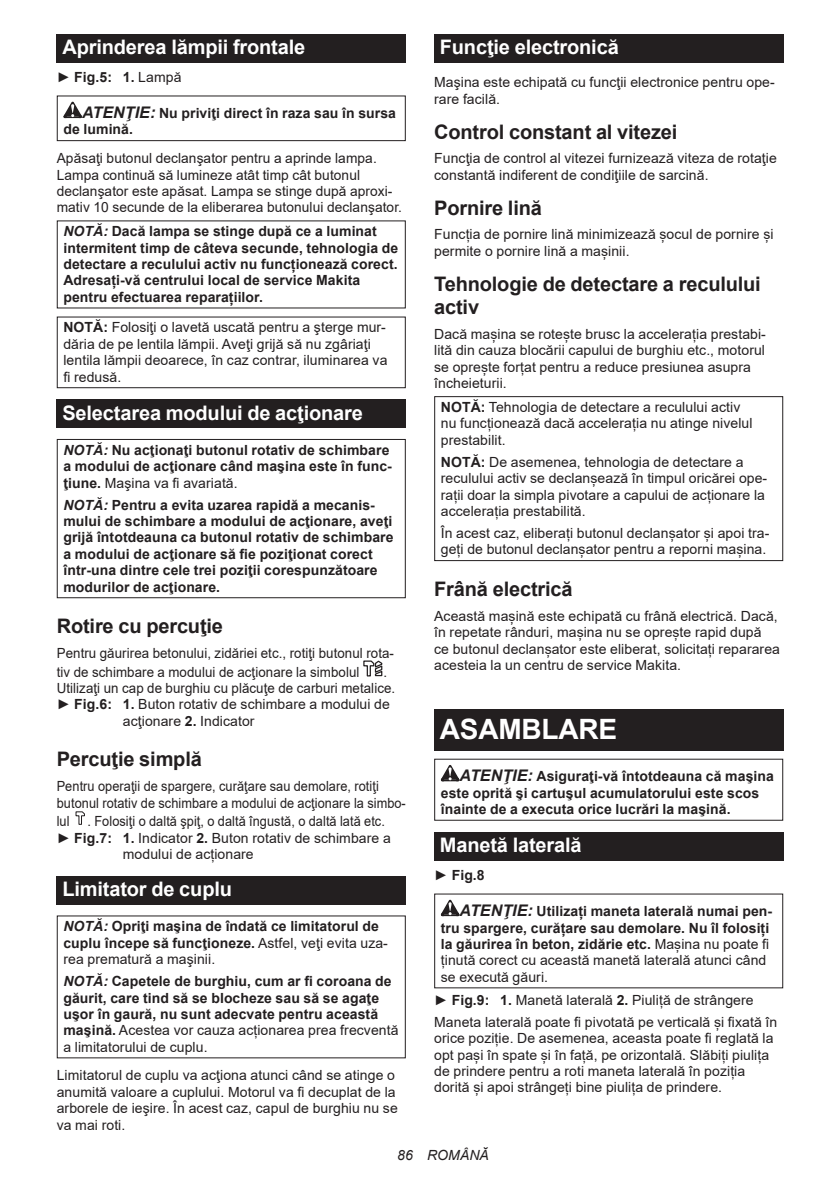
<style>
.page{position:relative;width:840px;height:1191px;background:#fff}
.page>*{position:absolute;margin:0;border:0;box-sizing:border-box;transform-origin:0 0}
.t1{font:700 28px "Arial";letter-spacing:-.01em;color:#fff}
.t2{font:700 20px/23.4px "Arial";letter-spacing:-.01em;color:#231f20}
.t3{font:700 20px "Arial";letter-spacing:-.01em;color:#fff}
.t4{font:14px/16.4px "Arial";letter-spacing:.005em;color:#231f20}
.t5{font:700 14px/16.4px "Arial";letter-spacing:.005em;color:#231f20}
.t6{font:14px/16.4px "Arial";letter-spacing:.005em;color:#231f20;scale:.91 1}
.t7{font:14px/18.8px "Arial";letter-spacing:.005em;color:#231f20;scale:.95 1}
.t8{font:italic 14px "Arial";letter-spacing:.005em;color:#231f20}
.s1{font-weight:400}
.s2{font-style:italic;font-size:16px}
.s3{font-style:italic}
.s4{font-weight:700}
</style>
<div class="page">
<div style="left:57px;top:34px;width:348px;height:29px;background:#231f20"></div>
<svg style="left:63px;top:102px;width:19px;height:16px"></svg>
<div style="left:57px;top:95px;width:348px;height:46px;border:1px solid #231f20"></div>
<div style="left:57px;top:316px;width:348px;height:72px;border:1px solid #231f20"></div>
<div style="left:57px;top:399px;width:348px;height:29px;background:#231f20"></div>
<div style="left:57px;top:439px;width:348px;height:159px;border:1px solid #231f20"></div>
<svg style="left:363px;top:660px;width:20px;height:16px"></svg>
<svg style="left:75px;top:811px;width:10px;height:14px"></svg>
<div style="left:57px;top:876px;width:348px;height:28px;background:#231f20"></div>
<div style="left:434px;top:34px;width:348px;height:29px;background:#231f20"></div>
<div style="left:434px;top:396px;width:348px;height:165px;border:1px solid #231f20"></div>
<div style="left:434px;top:709px;width:348px;height:41px;background:#231f20"></div>
<svg style="left:440px;top:765px;width:19px;height:16px"></svg>
<div style="left:434px;top:832px;width:348px;height:28px;background:#231f20"></div>
<svg style="left:440px;top:899px;width:19px;height:17px"></svg>
<h2 class="t3" style="left:62px;top:33px;width:244px">Aprinderea lămpii frontale</h2>
<p class="t5" style="left:57px;top:69px;width:126px"><span class="s1">►</span> Fig.5: 1. <span class="s1">Lampă</span></p>
<p class="t5" style="left:63px;top:105px;width:334px;text-indent:19px"><span class="s2">ATENŢIE:</span> Nu priviţi direct în raza sau în sursa de lumină.</p>
<p class="t4" style="left:57px;top:150px;width:346px">Apăsaţi butonul declanşator pentru a aprinde lampa.<br>Lampa continuă să lumineze atât timp cât butonul declanşator este apăsat. Lampa se stinge după aproxi&shy;mativ 10 secunde de la eliberarea butonului declanşator.</p>
<p class="t5" style="left:63px;top:223px;width:336px"><span class="s3">NOTĂ:</span> Dacă lampa se stinge după ce a luminat intermitent timp de câteva secunde, tehnologia de detectare a reculului activ nu funcționează corect.<br>Adresați-vă centrului local de service Makita pentru efectuarea reparațiilor.</p>
<p class="t4" style="left:63px;top:319px;width:325px"><span class="s4">NOTĂ:</span> Folosiţi o lavetă uscată pentru a şterge mur&shy;dăria de pe lentila lămpii. Aveţi grijă să nu zgâriaţi lentila lămpii deoarece, în caz contrar, iluminarea va fi redusă.</p>
<h2 class="t3" style="left:62px;top:398px;width:302px">Selectarea modului de acţionare</h2>
<p class="t5" style="left:63px;top:442px;width:330px"><span class="s3">NOTĂ:</span> Nu acţionaţi butonul rotativ de schimbare a modului de acţionare când maşina este în func&shy;ţiune. <span class="s1">Maşina va fi avariată.</span></p>
<p class="t5" style="left:63px;top:497px;width:331px"><span class="s3">NOTĂ:</span> Pentru a evita uzarea rapidă a mecanis&shy;mului de schimbare a modului de acţionare, aveţi grijă întotdeauna ca butonul rotativ de schimbare a modului de acţionare să fie poziţionat corect într-una dintre cele trei poziţii corespunzătoare modurilor de acţionare.</p>
<h2 class="t2" style="left:57px;top:614px;width:168px">Rotire cu percuţie</h2>
<p class="t7" style="left:57px;top:643px;width:356px">Pentru găurirea betonului, zidăriei etc., rotiţi butonul rota&shy;tiv de schimbare a modului de acţionare la simbolul</p>
<p class="t7" style="left:383px;top:663px;width:5px">.</p>
<p class="t7" style="left:57px;top:678px;width:357px">Utilizaţi un cap de burghiu cu plăcuţe de carburi metalice.</p>
<p class="t4" style="left:57px;top:696px;width:334px">► <span class="s4">Fig.6: 1.</span> Buton rotativ de schimbare a modului de</p>
<p class="t4" style="left:123px;top:712px;width:133px">acţionare <span class="s4">2.</span> Indicator</p>
<h2 class="t2" style="left:57px;top:747px;width:146px">Percuţie simplă</h2>
<p class="t6" style="left:57px;top:778px;width:385px">Pentru operaţii de spargere, curăţare sau demolare, rotiţi butonul rotativ de schimbare a modului de acţionare la simbo-</p>
<p class="t6" style="left:57px;top:814px;width:16px">lul</p>
<p class="t6" style="left:87px;top:813px;width:328px">. Folosiţi o daltă şpiţ, o daltă îngustă, o daltă lată etc.</p>
<p class="t4" style="left:57px;top:829px;width:335px">► <span class="s4">Fig.7: 1.</span> Indicator <span class="s4">2.</span> Buton rotativ de schimbare a</p>
<p class="t4" style="left:123px;top:846px;width:132px">modului de acționare</p>
<h2 class="t3" style="left:62px;top:875px;width:171px">Limitator de cuplu</h2>
<p class="t5" style="left:63px;top:918px;width:326px"><span class="s3">NOTĂ:</span> Opriţi maşina de îndată ce limitatorul de cuplu începe să funcţioneze. <span class="s1">Astfel, veţi evita uza&shy;rea prematură a maşinii.</span></p>
<p class="t5" style="left:63px;top:973px;width:336px"><span class="s3">NOTĂ:</span> Capetele de burghiu, cum ar fi coroana de găurit, care tind să se blocheze sau să se agaţe uşor în gaură, nu sunt adecvate pentru această maşină. <span class="s1">Acestea vor cauza acționarea prea frecventă a limitatorului de cuplu.</span></p>
<p class="t4" style="left:57px;top:1067px;width:342px">Limitatorul de cuplu va acţiona atunci când se atinge o anumită valoare a cuplului. Motorul va fi decuplat de la arborele de ieşire. În acest caz, capul de burghiu nu se va mai roti.</p>
<h2 class="t3" style="left:439px;top:33px;width:180px">Funcţie electronică</h2>
<p class="t4" style="left:434px;top:74px;width:342px">Maşina este echipată cu funcţii electronice pentru ope&shy;rare facilă.</p>
<h2 class="t2" style="left:434px;top:120px;width:245px">Control constant al vitezei</h2>
<p class="t4" style="left:434px;top:150px;width:344px">Funcţia de control al vitezei furnizează viteza de rotaţie constantă indiferent de condiţiile de sarcină.</p>
<h2 class="t2" style="left:434px;top:196px;width:109px">Pornire lină</h2>
<p class="t4" style="left:434px;top:226px;width:340px">Funcția de pornire lină minimizează șocul de pornire și permite o pornire lină a mașinii.</p>
<h2 class="t2" style="left:434px;top:272px;width:328px">Tehnologie de detectare a reculului activ</h2>
<p class="t4" style="left:434px;top:326px;width:333px">Dacă mașina se rotește brusc la accelerația prestabi&shy;lită din cauza blocării capului de burghiu etc., motorul se oprește forțat pentru a reduce presiunea asupra încheieturii.</p>
<p class="t4" style="left:440px;top:400px;width:313px"><span class="s4">NOTĂ:</span> Tehnologia de detectare a reculului activ nu funcționează dacă accelerația nu atinge nivelul prestabilit.</p>
<p class="t4" style="left:440px;top:455px;width:328px"><span class="s4">NOTĂ:</span> De asemenea, tehnologia de detectare a reculului activ se declanșează în timpul oricărei ope&shy;rații doar la simpla pivotare a capului de acționare la accelerația prestabilită.</p>
<p class="t4" style="left:440px;top:525px;width:330px">În acest caz, eliberați butonul declanșator și apoi tra&shy;geți de butonul declanșator pentru a reporni mașina.</p>
<h2 class="t2" style="left:434px;top:577px;width:140px">Frână electrică</h2>
<p class="t4" style="left:434px;top:607px;width:347px">Această mașină este echipată cu frână electrică. Dacă, în repetate rânduri, mașina nu se oprește rapid după<br>ce butonul declanșator este eliberat, solicitați repararea acesteia la un centru de service Makita.</p>
<h1 class="t1" style="left:439px;top:719px;width:179px">ASAMBLARE</h1>
<p class="t5" style="left:440px;top:768px;width:334px;text-indent:19px"><span class="s2">ATENŢIE:</span> Asiguraţi-vă întotdeauna că maşina este oprită şi cartuşul acumulatorului este scos înainte de a executa orice lucrări la maşină.</p>
<h2 class="t3" style="left:439px;top:831px;width:143px">Manetă laterală</h2>
<p class="t5" style="left:434px;top:867px;width:52px"><span class="s1">►</span> Fig.8</p>
<p class="t5" style="left:440px;top:903px;width:332px;text-indent:19px"><span class="s2">ATENŢIE:</span> Utilizați maneta laterală numai pen&shy;tru spargere, curățare sau demolare. Nu îl folosiți la găurirea în beton, zidărie etc. <span class="s1">Mașina nu poate fi ținută corect cu această manetă laterală atunci când se execută găuri.</span></p>
<p class="t4" style="left:434px;top:988px;width:344px;line-height:22px">► <span class="s4">Fig.9: 1.</span> Manetă laterală <span class="s4">2.</span> Piuliță de strângere<br>Maneta laterală poate fi pivotată pe verticală și fixată în</p>
<p class="t4" style="left:434px;top:1030px;width:340px">orice poziție. De asemenea, aceasta poate fi reglată la opt pași în spate și în față, pe orizontală. Slăbiți piulița de prindere pentru a roti maneta laterală în poziția dorită și apoi strângeți bine piulița de prindere.</p>
<p class="t8" style="left:397px;top:1147px;width:93px">86 ROMÂNĂ</p>
</div>
